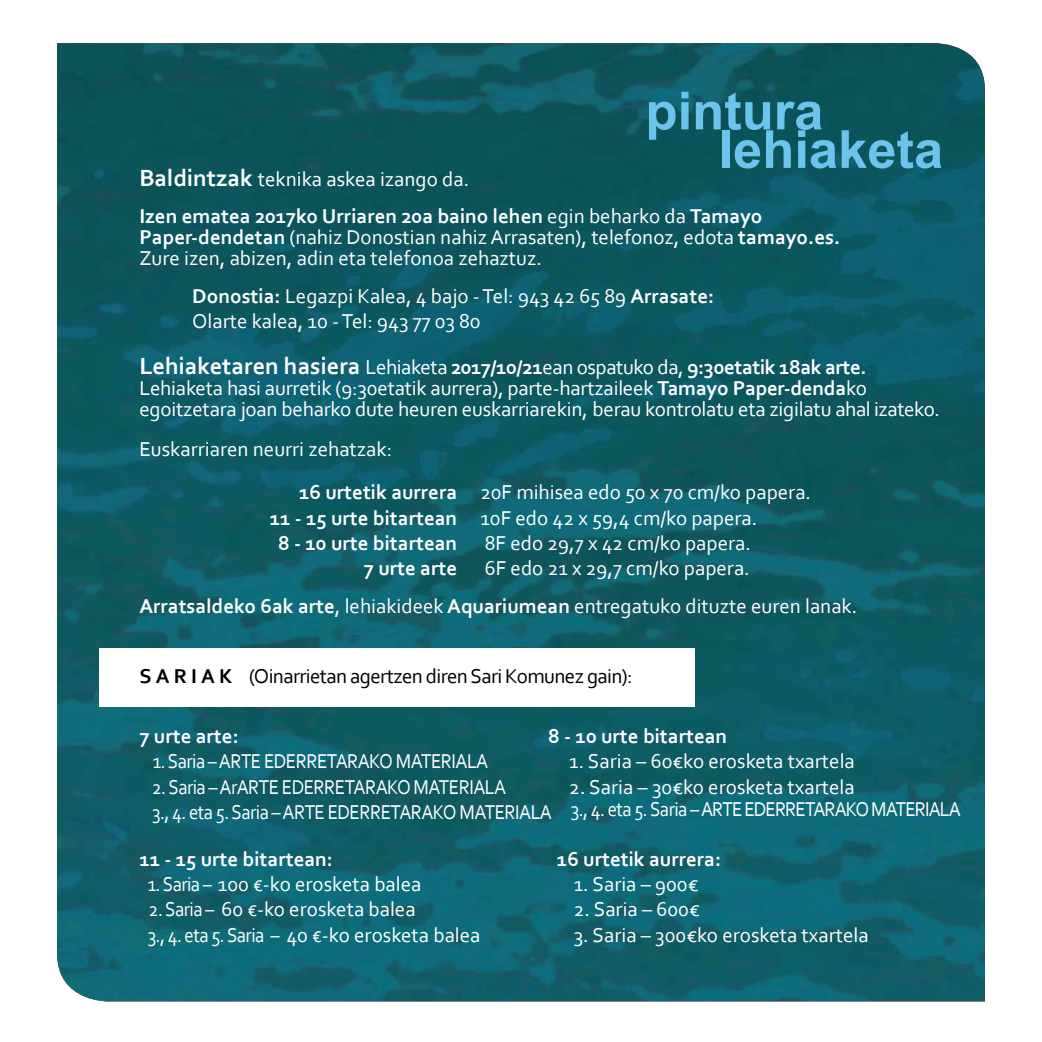
<style>
.page{position:relative;width:1042px;height:1042px;background:#fff}
.page>*{position:absolute;margin:0;border:0;box-sizing:border-box;transform-origin:0 0}
.t1{font:700 52.5px/38.5px "Arial";color:#6cc4ed}
.t2{font:21px/25.2px "Corbel";color:#fff}
.t3{font:700 21px/25.2px "Corbel";color:#fff;text-align:right}
.t4{font:21px/25.2px "Corbel";letter-spacing:-.03em;color:#fff;scale:.9 1}
.t5{font:21px/25.2px "Corbel";color:#fff;scale:.9 1}
.t6{font:21px/22.8px "Corbel";letter-spacing:-.03em;color:#fff}
.t7{font:21px "Corbel";letter-spacing:-.03em;color:#000}
.s1{font-size:24.5px}
.s2{font-weight:400}
.s3{font-weight:700}
.s4{font-weight:700;font-size:24.5px}
</style>
<div class="page">
<img style="left:57px;top:43px;width:928px;height:958px">
<div style="left:99px;top:648px;width:596px;height:58px;background:#fff"></div>
<h1 class="t1" style="left:718px;top:93px;width:226px;text-indent:-73px">pintura lehiaketa</h1>
<p class="t3" style="left:139px;top:160px;width:625px;line-height:37.1px;text-align:left"><span class="s1">Baldintzak</span> <span class="s2">teknika askea izango da.<br></span>Izen ematea 2017ko Urriaren 20a baino lehen <span class="s2">egin beharko da</span> Tamayo</p>
<p class="t2" style="left:139px;top:226px;width:702px;line-height:21px"><span class="s3">Paper-dendetan</span> (nahiz Donostian nahiz Arrasaten), telefonoz, edota <span class="s3">tamayo.es.<br></span>Zure izen, abizen, adin eta telefonoa zehaztuz.</p>
<p class="t2" style="left:192px;top:283px;width:523px"><span class="s3">Donostia:</span> Legazpi Kalea, 4 bajo - Tel: 943 42 65 89 <span class="s3">Arrasate:<br></span>Olarte kalea, 10 - Tel: 943 77 03 80</p>
<p class="t2" style="left:139px;top:356px;width:802px;line-height:21px"><span class="s4">Lehiaketaren hasiera</span> Lehiaketa <span class="s3">2017/10/21</span>ean ospatuko da, <span class="s3">9:30etatik 18ak arte.<br></span>Lehiaketa hasi aurretik (9:30etatik aurrera), parte-hartzaileek <span class="s3">Tamayo Paper-denda</span>ko egoitzetara joan beharko dute heuren euskarriarekin, berau kontrolatu eta zigilatu ahal izateko.</p>
<p class="t2" style="left:139px;top:436px;width:254px">Euskarriaren neurri zehatzak:</p>
<p class="t2" style="left:480px;top:479px;width:332px">20F mihisea edo 50 x 70 cm/ko papera.<br>10F edo 42 x 59,4 cm/ko papera.<br>8F edo 29,7 x 42 cm/ko papera.<br>6F edo 21 x 29,7 cm/ko papera.</p>
<p class="t2" style="left:139px;top:593px;width:719px"><span class="s3">Arratsaldeko 6ak arte</span>, lehiakideek <span class="s3">Aquariumean</span> entregatuko dituzte euren lanak.</p>
<p class="t3" style="left:270px;top:479px;width:189px">16 urtetik aurrera<br>11 - 15 urte bitartean<br>8 - 10 urte bitartean<br>7 urte arte</p>
<p class="t7" style="left:139px;top:663px;width:495px"><span class="s3">S A R I A K</span> (Oinarrietan agertzen diren Sari Komunez gain):</p>
<p class="t3" style="left:548px;top:723px;width:180px">8 - 10 urte bitartean</p>
<p class="t2" style="left:569px;top:748px;width:287px">1. Saria – 60€ko erosketa txartela</p>
<p class="t6" style="left:569px;top:775px;width:393px">2. Saria – 30€ko erosketa txartela<br>3., 4. eta 5. Saria – ARTE EDERRETARAKO MATERIALA</p>
<p class="t3" style="left:139px;top:723px;width:101px">7 urte arte:</p>
<p class="t4" style="left:153px;top:748px;width:374px">1. Saria – ARTE EDERRETARAKO MATERIALA</p>
<p class="t4" style="left:152px;top:773px;width:446px">2. Saria – ArARTE EDERRETARAKO MATERIALA<br>3., 4. eta 5. Saria – ARTE EDERRETARAKO MATERIALA</p>
<p class="t3" style="left:139px;top:846px;width:195px">11 - 15 urte bitartean:</p>
<p class="t5" style="left:148px;top:871px;width:306px">1. Saria – 100 €-ko erosketa balea</p>
<p class="t5" style="left:148px;top:896px;width:371px">2. Saria – 60 €-ko erosketa balea<br>3., 4. eta 5. Saria – 40 €-ko erosketa balea</p>
<p class="t3" style="left:557px;top:846px;width:166px">16 urtetik aurrera:</p>
<p class="t2" style="left:574px;top:871px;width:126px">1. Saria – 900€</p>
<p class="t2" style="left:574px;top:896px;width:128px">2. Saria – 600€</p>
<p class="t2" style="left:574px;top:921px;width:296px">3. Saria – 300€ko erosketa txartela</p>
</div>
